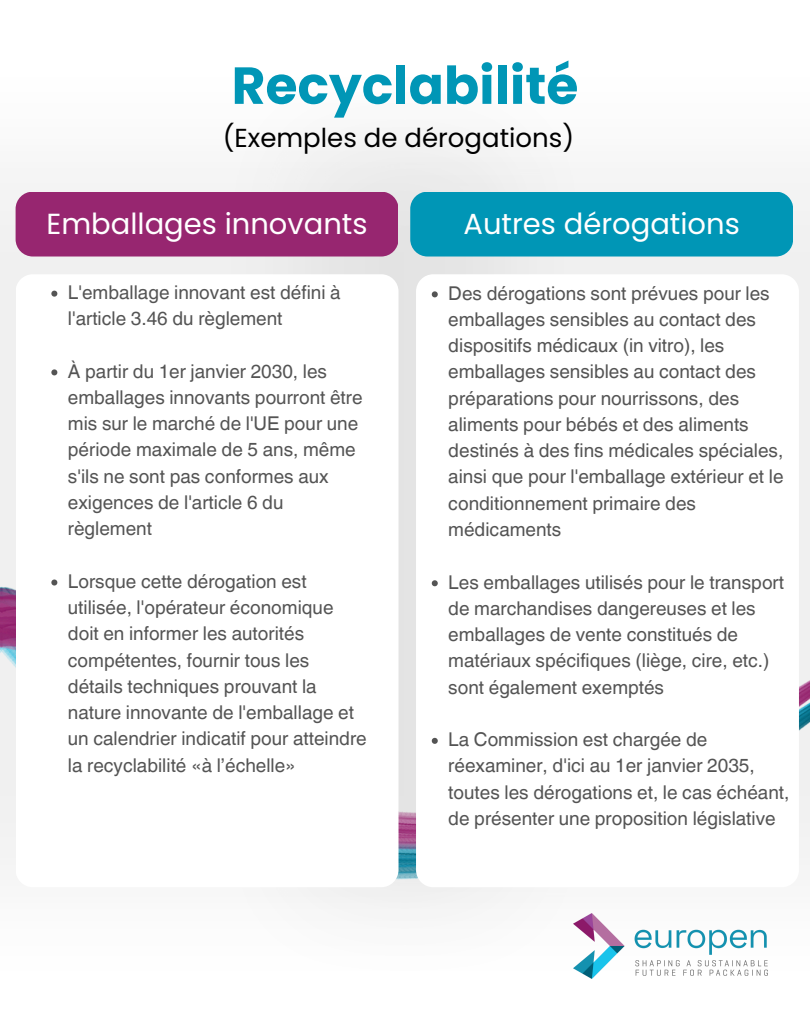
<style>
.page{position:relative;width:810px;height:1013px;background:#fff}
.page>*{position:absolute;margin:0;border:0;box-sizing:border-box;transform-origin:0 0}
.t1{font:700 52px "Poppins";color:#0096b6}
.t2{font:29px "Poppins";color:#fff}
.t3{font:26px "Poppins";color:#000}
.t4{font:25px/34.5px "Helvetica World";color:#545454}
.t5{font:19px/26.2px "Helvetica World";color:#545454}
</style>
<div class="page">
<div style="left:0;top:183px;width:228px;height:395px;background:#f0f0f0"></div>
<img style="left:228px;top:139px;width:582px;height:439px">
<img style="left:0;top:578px;width:810px;height:331px">
<div style="left:416px;top:274px;width:383px;height:613px;background:#fff;border-radius:17px"></div>
<div style="left:16px;top:192px;width:382px;height:64px;background:#972670;border-radius:17px"></div>
<div style="left:16px;top:274px;width:383px;height:613px;background:#fff;border-radius:17px"></div>
<div style="left:410px;top:192px;width:383px;height:64px;background:#0096b6;border-radius:17px"></div>
<img style="left:573px;top:913px;width:195px;height:65px">
<svg style="left:432px;top:291px;width:6px;height:6px"></svg>
<svg style="left:432px;top:580px;width:6px;height:6px"></svg>
<svg style="left:432px;top:737px;width:6px;height:6px"></svg>
<svg style="left:51px;top:290px;width:6px;height:6px"></svg>
<svg style="left:51px;top:369px;width:6px;height:6px"></svg>
<svg style="left:51px;top:579px;width:6px;height:6px"></svg>
<p class="t1" style="left:232px;top:49px;width:348px">Recyclabilité</p>
<p class="t3" style="left:223px;top:120px;width:353px">(Exemples de dérogations)</p>
<h1 class="t2" style="left:46px;top:203px;width:323px">Emballages innovants</h1>
<h2 class="t5" style="left:68px;top:279px;width:274px">L'emballage innovant est défini à l'article 3.46 du règlement</h2>
<p class="t5" style="left:68px;top:358px;width:296px">À partir du 1er janvier 2030, les emballages innovants pourront être mis sur le marché de l'UE pour une période maximale de 5 ans, même s'ils ne sont pas conformes aux exigences de l'article 6 du règlement</p>
<p class="t5" style="left:68px;top:568px;width:300px">Lorsque cette dérogation est utilisée, l'opérateur économique doit en informer les autorités compétentes, fournir tous les détails techniques prouvant la nature innovante de l'emballage et un calendrier indicatif pour atteindre la recyclabilité «à l’échelle»</p>
<p class="t4" style="left:79px;top:293px;width:235px">Deletion of one of the</p>
<p class="t4" style="left:79px;top:362px;width:93px">Member</p>
<h2 class="t4" style="left:79px;top:396px;width:222px">States to provide for further labelling requirements</h2>
<p class="t2" style="left:464px;top:203px;width:278px">Autres dérogations</p>
<p class="t5" style="left:448px;top:280px;width:337px">Des dérogations sont prévues pour les emballages sensibles au contact des dispositifs médicaux (in vitro), les emballages sensibles au contact des préparations pour nourrissons, des aliments pour bébés et des aliments destinés à des fins médicales spéciales, ainsi que pour l'emballage extérieur et le conditionnement primaire des médicaments</p>
<p class="t5" style="left:448px;top:569px;width:337px">Les emballages utilisés pour le transport de marchandises dangereuses et les emballages de vente constitués de matériaux spécifiques (liège, cire, etc.) sont également exemptés</p>
<p class="t5" style="left:448px;top:726px;width:343px">La Commission est chargée de réexaminer, d'ici au 1er janvier 2035, toutes les dérogations et, le cas échéant, de présenter une proposition législative</p>
</div>
